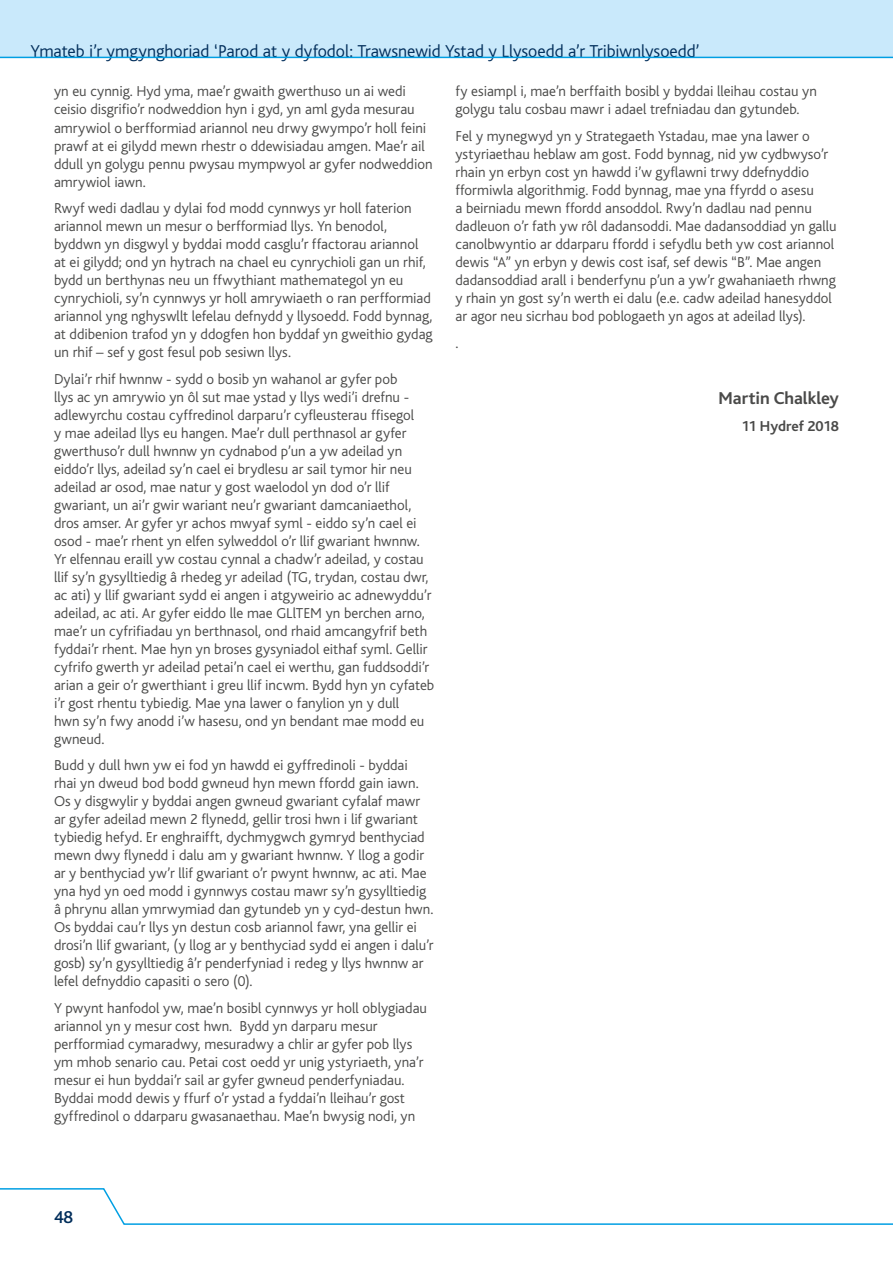
<style>
.page{position:relative;width:893px;height:1263px;background:#fff}
.page>*{position:absolute;margin:0;border:0;box-sizing:border-box;transform-origin:0 0}
.t1{font:300 18px "Bliss";letter-spacing:-.005em;color:#002d5a}
.body{font:700 18px "Bliss";letter-spacing:-.005em;color:#4a4a49}
.t2{font:500 18px "Bliss";color:#002d5a}
.body-2{font:300 15px/18px "Bliss";color:#4a4a49}
.body-3{font:700 15px "Bliss";letter-spacing:-.01em;color:#4a4a49}
</style>
<div class="page">
<div style="left:0;top:0;width:893px;height:58px;background:#c9e9fb"></div>
<svg style="left:0;top:1188px;width:893px;height:37px"></svg>
<p class="t1" style="left:31px;top:41px;width:671px">Ymateb i’r ymgynghoriad ‘Parod at y dyfodol: Trawsnewid Ystad y Llysoedd a’r Tribiwnlysoedd’</p>
<p class="body-2" style="left:54px;top:83px;width:380px">yn eu cynnig. Hyd yma, mae’r gwaith gwerthuso un ai wedi ceisio disgrifio’r nodweddion hyn i gyd, yn aml gyda mesurau amrywiol o berfformiad ariannol neu drwy gwympo’r holl feini prawf at ei gilydd mewn rhestr o ddewisiadau amgen. Mae’r ail ddull yn golygu pennu pwysau mympwyol ar gyfer nodweddion amrywiol iawn.</p>
<p class="body-2" style="left:54px;top:199px;width:380px">Rwyf wedi dadlau y dylai fod modd cynnwys yr holl faterion ariannol mewn un mesur o berfformiad llys. Yn benodol, byddwn yn disgwyl y byddai modd casglu’r ffactorau ariannol at ei gilydd; ond yn hytrach na chael eu cynrychioli gan un rhif, bydd un berthynas neu un ffwythiant mathemategol yn eu cynrychioli, sy’n cynnwys yr holl amrywiaeth o ran perfformiad ariannol yng nghyswllt lefelau defnydd y llysoedd. Fodd bynnag, at ddibenion trafod yn y ddogfen hon byddaf yn gweithio gydag un rhif – sef y gost fesul pob sesiwn llys.</p>
<p class="body-2" style="left:54px;top:370px;width:382px">Dylai’r rhif hwnnw - sydd o bosib yn wahanol ar gyfer pob<br>llys ac yn amrywio yn ôl sut mae ystad y llys wedi’i drefnu - adlewyrchu costau cyffredinol darparu’r cyfleusterau ffisegol<br>y mae adeilad llys eu hangen. Mae’r dull perthnasol ar gyfer gwerthuso’r dull hwnnw yn cydnabod p’un a yw adeilad yn eiddo’r llys, adeilad sy’n cael ei brydlesu ar sail tymor hir neu adeilad ar osod, mae natur y gost waelodol yn dod o’r llif gwariant, un ai’r gwir wariant neu’r gwariant damcaniaethol, dros amser. Ar gyfer yr achos mwyaf syml - eiddo sy’n cael ei osod - mae’r rhent yn elfen sylweddol o’r llif gwariant hwnnw.<br>Yr elfennau eraill yw costau cynnal a chadw’r adeilad, y costau llif sy’n gysylltiedig â rhedeg yr adeilad (TG, trydan, costau dwr, ac ati) y llif gwariant sydd ei angen i atgyweirio ac adnewyddu’r adeilad, ac ati. Ar gyfer eiddo lle mae GLlTEM yn berchen arno, mae’r un cyfrifiadau yn berthnasol, ond rhaid amcangyfrif beth fyddai’r rhent. Mae hyn yn broses gysyniadol eithaf syml. Gellir cyfrifo gwerth yr adeilad petai’n cael ei werthu, gan fuddsoddi’r arian a geir o’r gwerthiant i greu llif incwm. Bydd hyn yn cyfateb i’r gost rhentu tybiedig. Mae yna lawer o fanylion yn y dull<br>hwn sy’n fwy anodd i’w hasesu, ond yn bendant mae modd eu gwneud.</p>
<p class="body-2" style="left:54px;top:756px;width:381px">Budd y dull hwn yw ei fod yn hawdd ei gyffredinoli - byddai rhai yn dweud bod bodd gwneud hyn mewn ffordd gain iawn.<br>Os y disgwylir y byddai angen gwneud gwariant cyfalaf mawr ar gyfer adeilad mewn 2 flynedd, gellir trosi hwn i lif gwariant tybiedig hefyd. Er enghraifft, dychmygwch gymryd benthyciad mewn dwy flynedd i dalu am y gwariant hwnnw. Y llog a godir ar y benthyciad yw’r llif gwariant o’r pwynt hwnnw, ac ati. Mae yna hyd yn oed modd i gynnwys costau mawr sy’n gysylltiedig â phrynu allan ymrwymiad dan gytundeb yn y cyd-destun hwn.<br>Os byddai cau’r llys yn destun cosb ariannol fawr, yna gellir ei drosi’n llif gwariant, (y llog ar y benthyciad sydd ei angen i dalu’r gosb) sy’n gysylltiedig â’r penderfyniad i redeg y llys hwnnw ar lefel defnyddio capasiti o sero (0).</p>
<p class="body-2" style="left:54px;top:999px;width:375px">Y pwynt hanfodol yw, mae’n bosibl cynnwys yr holl oblygiadau ariannol yn y mesur cost hwn. Bydd yn darparu mesur perfformiad cymaradwy, mesuradwy a chlir ar gyfer pob llys ym mhob senario cau. Petai cost oedd yr unig ystyriaeth, yna’r mesur ei hun byddai’r sail ar gyfer gwneud penderfyniadau.<br>Byddai modd dewis y ffurf o’r ystad a fyddai’n lleihau’r gost gyffredinol o ddarparu gwasanaethau. Mae’n bwysig nodi, yn</p>
<p class="body-2" style="left:455px;top:83px;width:363px">fy esiampl i, mae’n berffaith bosibl y byddai lleihau costau yn golygu talu cosbau mawr i adael trefniadau dan gytundeb.</p>
<p class="body-2" style="left:455px;top:127px;width:383px">Fel y mynegwyd yn y Strategaeth Ystadau, mae yna lawer o ystyriaethau heblaw am gost. Fodd bynnag, nid yw cydbwyso’r rhain yn erbyn cost yn hawdd i’w gyflawni trwy ddefnyddio fformiwla algorithmig. Fodd bynnag, mae yna ffyrdd o asesu<br>a beirniadu mewn ffordd ansoddol. Rwy’n dadlau nad pennu dadleuon o’r fath yw rôl dadansoddi. Mae dadansoddiad yn gallu canolbwyntio ar ddarparu ffordd i sefydlu beth yw cost ariannol dewis “A” yn erbyn y dewis cost isaf, sef dewis “B”. Mae angen dadansoddiad arall i benderfynu p’un a yw’r gwahaniaeth rhwng y rhain yn gost sy’n werth ei dalu (e.e. cadw adeilad hanesyddol ar agor neu sicrhau bod poblogaeth yn agos at adeilad llys).</p>
<p class="body-2" style="left:455px;top:334px;width:4px">.</p>
<p class="body" style="left:719px;top:389px;width:122px">Martin Chalkley</p>
<p class="body-3" style="left:741px;top:418px;width:99px">11 Hydref 2018</p>
<p class="t2" style="left:54px;top:1207px;width:21px">48</p>
</div>
